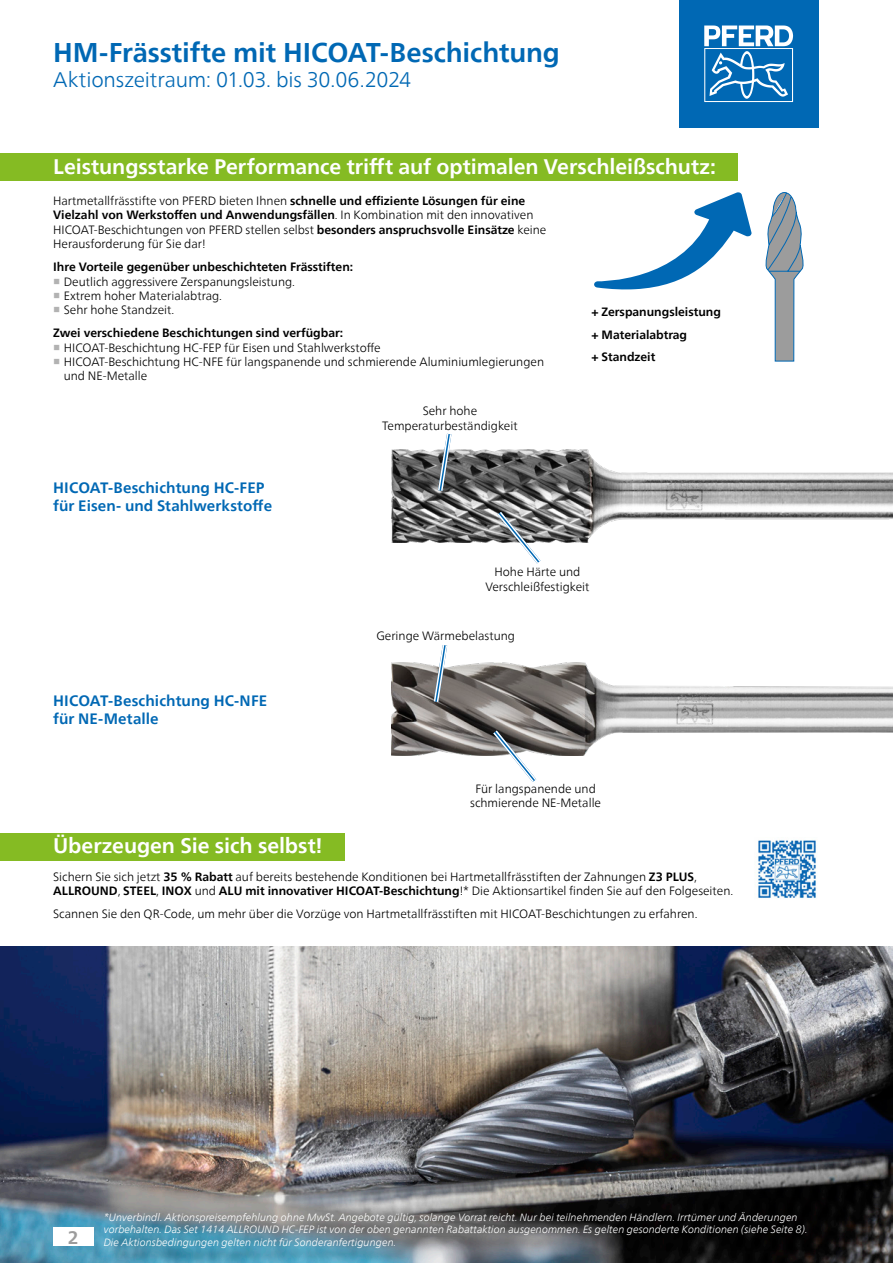
<style>
.page{position:relative;width:893px;height:1263px;background:#fff}
.page>*{position:absolute;margin:0;border:0;box-sizing:border-box;transform-origin:0 0}
.Headline{font:700 27px "Neue Frutiger World";letter-spacing:-.005em;color:#0068b4}
.Subhead_mit_HG_grün{font:700 21px "Neue Frutiger World";letter-spacing:-.005em;color:#fff}
.Subheadline{font:300 21px "Neue Frutiger World";letter-spacing:-.01em;color:#0068b4}
.t1{font:700 18px "Neue Frutiger World";color:#9c9c9c}
.Ueberschrift_Red_2sp{font:700 15px/18px "Neue Frutiger World";letter-spacing:.005em;color:#0068b4}
.FT_Spaltenspanne{font:300 12px/14.4px "Neue Frutiger World";color:#000}
.Ueberschrift{font:700 12px "Neue Frutiger World";color:#000}
.Spaltenwert_zentriert{font:300 12px/14.4px "Neue Frutiger World";color:#000;text-align:center}
.FT{font:italic 300 10.5px/12.6px "Neue Frutiger World";color:#fff}
.s1{font-weight:700}
.s2{font-family:"Arial Unicode MS";font-weight:700;color:#b2b2b2}
</style>
<div class="page">
<img style="left:0;top:946px;width:893px;height:317px">
<div style="left:0;top:833px;width:344px;height:27px;background:#85bb23"></div>
<img style="left:758px;top:840px;width:58px;height:58px">
<div style="left:107px;top:1215px;width:717px;height:48px;background:#000;opacity:.75"></div>
<div style="left:0;top:153px;width:737px;height:27px;background:#85bb23"></div>
<svg style="left:594px;top:192px;width:158px;height:98px"></svg>
<svg style="left:765px;top:192px;width:39px;height:170px"></svg>
<img style="left:391px;top:449px;width:502px;height:93px">
<svg style="left:435px;top:433px;width:19px;height:63px"></svg>
<svg style="left:493px;top:507px;width:52px;height:57px"></svg>
<img style="left:391px;top:663px;width:502px;height:93px">
<svg style="left:431px;top:645px;width:19px;height:62px"></svg>
<svg style="left:489px;top:726px;width:52px;height:56px"></svg>
<div style="left:679px;top:0;width:140px;height:128px;background:#0068b4"></div>
<svg style="left:704px;top:26px;width:89px;height:76px"></svg>
<div style="left:53px;top:1227px;width:40px;height:19px;background:#fff"></div>
<p class="Headline" style="left:53px;top:28px;width:508px">HM-Frässtifte mit HICOAT-Beschichtung</p>
<p class="Subheadline" style="left:53px;top:63px;width:360px">Aktionszeitraum: 01.03. bis 30.06.2024</p>
<p class="Subhead_mit_HG_grün" style="left:53px;top:148px;width:664px">Leistungsstarke Performance trifft auf optimalen Verschleißschutz:</p>
<p class="FT_Spaltenspanne" style="left:53px;top:194px;width:495px">Hartmetallfrässtifte von PFERD bieten Ihnen <span class="s1">schnelle und effiziente Lösungen für eine Vielzahl von Werkstoffen und Anwendungsfällen</span>. In Kombination mit den innovativen HICOAT-Beschichtungen von PFERD stellen selbst <span class="s1">besonders anspruchsvolle Einsätze</span> keine Herausforderung für Sie dar!</p>
<p class="Ueberschrift" style="left:53px;top:256px;width:302px">Ihre Vorteile gegenüber unbeschichteten Frässtiften:</p>
<p class="FT_Spaltenspanne" style="left:53px;top:274px;width:243px"><span class="s2">■</span> Deutlich aggressivere Zerspanungsleistung.</p>
<p class="FT_Spaltenspanne" style="left:53px;top:289px;width:170px"><span class="s2">■</span> Extrem hoher Materialabtrag.</p>
<p class="FT_Spaltenspanne" style="left:53px;top:303px;width:123px"><span class="s2">■</span> Sehr hohe Standzeit.</p>
<p class="Ueberschrift" style="left:53px;top:322px;width:291px">Zwei verschiedene Beschichtungen sind verfügbar:</p>
<p class="FT_Spaltenspanne" style="left:53px;top:340px;width:329px"><span class="s2">■</span> HICOAT-Beschichtung HC-FEP für Eisen und Stahlwerkstoffe</p>
<p class="FT_Spaltenspanne" style="left:64px;top:355px;width:482px;text-indent:-11px"><span class="s2">■</span> HICOAT-Beschichtung HC-NFE für langspanende und schmierende Aluminiumlegierungen und NE-Metalle</p>
<p class="Ueberschrift" style="left:591px;top:301px;width:131px">+ Zerspanungsleistung</p>
<p class="Ueberschrift" style="left:591px;top:324px;width:97px">+ Materialabtrag</p>
<p class="Ueberschrift" style="left:591px;top:347px;width:65px">+ Standzeit</p>
<p class="Ueberschrift_Red_2sp" style="left:53px;top:478px;width:220px">HICOAT-Beschichtung HC-FEP für Eisen- und Stahlwerkstoffe</p>
<p class="Ueberschrift_Red_2sp" style="left:53px;top:692px;width:215px">HICOAT-Beschichtung HC-NFE für NE-Metalle</p>
<p class="Spaltenwert_zentriert" style="left:382px;top:404px;width:137px">Sehr hohe<br>Temperaturbeständigkeit</p>
<p class="Spaltenwert_zentriert" style="left:485px;top:565px;width:106px">Hohe Härte und<br>Verschleißfestigkeit</p>
<p class="Spaltenwert_zentriert" style="left:376px;top:629px;width:140px">Geringe Wärmebelastung</p>
<p class="Spaltenwert_zentriert" style="left:470px;top:782px;width:132px">Für langspanende und schmierende NE-Metalle</p>
<p class="Subhead_mit_HG_grün" style="left:53px;top:828px;width:271px">Überzeugen Sie sich selbst!</p>
<p class="FT_Spaltenspanne" style="left:53px;top:869px;width:682px">Sichern Sie sich jetzt <span class="s1">35 % Rabatt</span> auf bereits bestehende Konditionen bei Hartmetallfrässtiften der Zahnungen <span class="s1">Z3 PLUS</span>,<br><span class="s1">ALLROUND</span>, <span class="s1">STEEL</span>, <span class="s1">INOX</span> und <span class="s1">ALU mit innovativer HICOAT-Beschichtung</span>!* Die Aktionsartikel finden Sie auf den Folgeseiten.</p>
<p class="FT_Spaltenspanne" style="left:53px;top:907px;width:646px">Scannen Sie den QR-Code, um mehr über die Vorzüge von Hartmetallfrässtiften mit HICOAT-Beschichtungen zu erfahren.</p>
<h3 class="t1" style="left:68px;top:1221px;width:12px">2</h3>
<p class="FT" style="left:104px;top:1210px;width:705px">*Unverbindl. Aktionspreisempfehlung ohne MwSt. Angebote gültig, solange Vorrat reicht. Nur bei teilnehmenden Händlern. Irrtümer und Änderungen vorbehalten. Das Set 1414 ALLROUND HC-FEP ist von der oben genannten Rabattaktion ausgenommen. Es gelten gesonderte Konditionen (siehe Seite 8).<br>Die Aktionsbedingungen gelten nicht für Sonderanfertigungen.</p>
</div>
